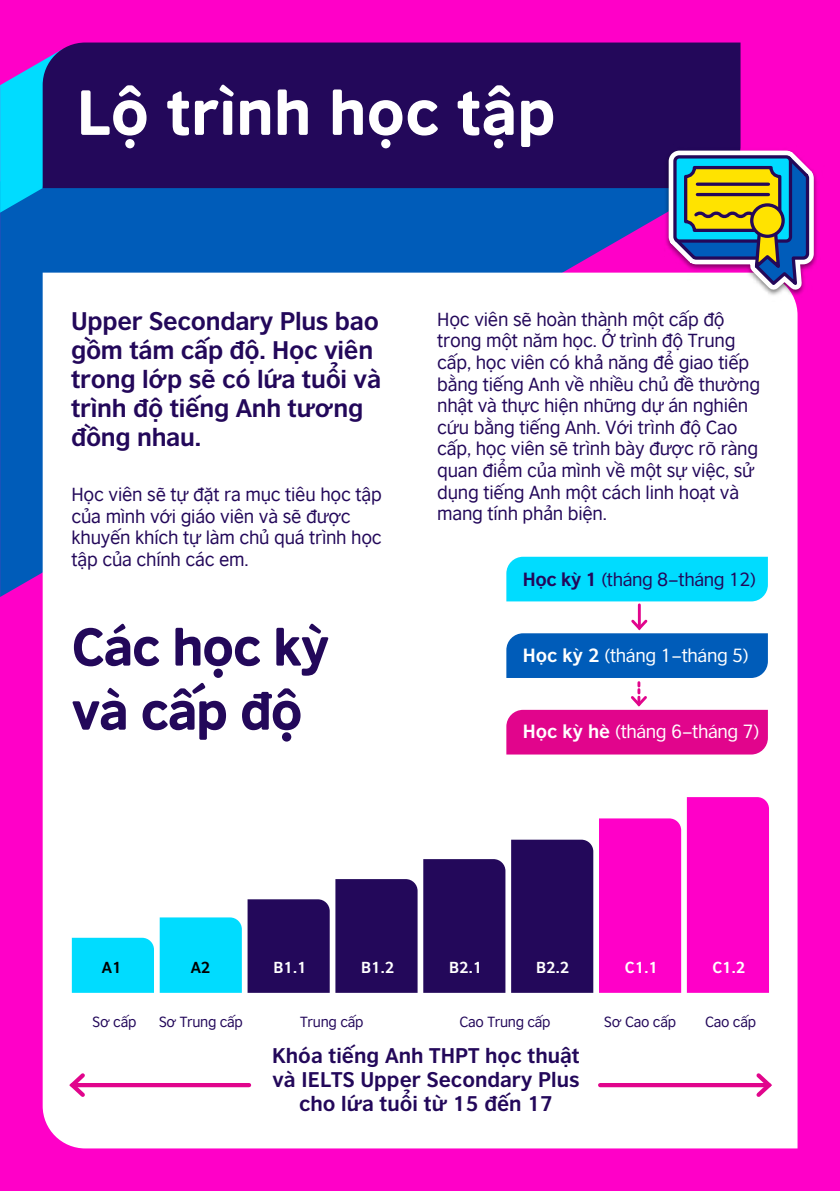
<style>
.page{position:relative;width:840px;height:1191px;background:#fff}
.page>*{position:absolute;margin:0;border:0;box-sizing:border-box;transform-origin:0 0}
.t1{font:60px "British Council Sans Headline";color:#fff}
.t2{font:50px/64px "British Council Sans Headline";letter-spacing:-.03em;color:#23085a}
.t3{font:700 24px/28.8px "British Council Sans";letter-spacing:-.01em;color:#23085a}
.t4{font:700 20px/24px "British Council Sans";color:#23085a;text-align:center}
.t5{font:18px/21.6px "British Council Sans";letter-spacing:-.015em;color:#23085a}
.t6{font:18px "British Council Sans VN";letter-spacing:-.02em;color:#fff}
.t7{font:18px "British Council Sans VN";letter-spacing:-.02em;color:#23085a}
.t8{font:700 15px "British Council Sans";color:#fff}
.t9{font:700 15px "British Council Sans";color:#000}
.t10{font:14px "British Council Sans";letter-spacing:-.02em;color:#23085a}
.s1{font-weight:700}
</style>
<div class="page">
<div style="left:0;top:0;width:839px;height:1191px;background:#ff00c8"></div>
<svg style="left:0;top:188px;width:652px;height:409px;fill:#005cb9"></svg>
<svg style="left:0;top:60px;width:63px;height:153px"></svg>
<div style="left:43px;top:43px;width:697px;height:145px;background:#23085a"></div>
<div style="left:43px;top:273px;width:754px;height:875px;background:#fff"></div>
<div style="left:506px;top:557px;width:261px;height:44px;background:#00dcff"></div>
<hr style="left:637px;top:605px;width:3px;height:23px;background:#e1058c">
<svg style="left:506px;top:617px;width:261px;height:137px"></svg>
<img style="left:652px;top:130px;width:145px;height:177px">
<svg style="left:662px;top:135px;width:155px;height:164px"></svg>
<div style="left:751px;top:205px;width:31px;height:31px;background:#ffe300;border-radius:50%"></div>
<div style="left:749px;top:203px;width:35px;height:35px;border:3px solid #240859;border-radius:50%"></div>
<hr style="left:599px;top:1083px;width:169px;height:4px;background:#e1058c">
<svg style="left:752px;top:1069px;width:22px;height:31px"></svg>
<hr style="left:72px;top:1083px;width:177px;height:4px;background:#e1058c">
<svg style="left:66px;top:1069px;width:23px;height:31px"></svg>
<div style="left:72px;top:937px;width:82px;height:55px;background:#00dcff"></div>
<svg style="left:160px;top:899px;width:169px;height:93px"></svg>
<div style="left:335px;top:879px;width:82px;height:113px;background:#23085a"></div>
<div style="left:423px;top:859px;width:82px;height:133px;background:#23085a"></div>
<svg style="left:511px;top:818px;width:169px;height:174px"></svg>
<svg style="left:686px;top:797px;width:82px;height:195px"></svg>
<div style="left:493px;top:139px;width:10px;height:9px;background:#fff;border-radius:50%"></div>
<div style="left:381px;top:139px;width:9px;height:9px;background:#fff;border-radius:50%"></div>
<div style="left:125px;top:139px;width:9px;height:9px;background:#fff;border-radius:50%"></div>
<svg style="left:192px;top:683px;width:13px;height:10px"></svg>
<svg style="left:213px;top:668px;width:10px;height:10px"></svg>
<div style="left:282px;top:732px;width:9px;height:9px;background:#23085a;border-radius:50%"></div>
<h1 class="t1" style="left:77px;top:66px;width:480px">Lô trình hoc tâp</h1>
<h3 class="t3" style="left:71px;top:304px;width:311px">Upper Secondary Plus bao gồm tám cấp độ. Học viên trong lớp sẽ có lứa tuổi và trình độ tiếng Anh tương đồng nhau.</h3>
<p class="t5" style="left:71px;top:482px;width:311px">Học viên sẽ tự đặt ra mục tiêu học tập của mình với giáo viên và sẽ được khuyến khích tự làm chủ quá trình học tập của chính các em.</p>
<h2 class="t2" style="left:71px;top:612px;width:259px">Các hoc kỳ và câp đô</h2>
<p class="t5" style="left:437px;top:307px;width:324px">Học viên sẽ hoàn thành một cấp độ trong một năm học. Ở trình độ Trung cấp, học viên có khả năng để giao tiếp bằng tiếng Anh về nhiều chủ đề thường nhật và thực hiện những dự án nghiên cứu bằng tiếng Anh. Với trình độ Cao cấp, học viên sẽ trình bày được rõ ràng quan điểm của mình về một sự việc, sử dụng tiếng Anh một cách linh hoạt và mang tính phản biện.</p>
<p class="t7" style="left:522px;top:566px;width:234px"><span class="s1">Học kỳ 1</span> (tháng 8-tháng 12)</p>
<p class="t6" style="left:522px;top:642px;width:227px"><span class="s1">Học kỳ 2</span> (tháng 1-tháng 5)</p>
<p class="t6" style="left:522px;top:719px;width:237px"><span class="s1">Học kỳ hè</span> (tháng 6-tháng 7)</p>
<p class="t9" style="left:102px;top:953px;width:21px">A1</p>
<p class="t9" style="left:191px;top:953px;width:21px">A2</p>
<p class="t8" style="left:273px;top:953px;width:35px">B1.1</p>
<p class="t8" style="left:361px;top:953px;width:35px">B1.2</p>
<p class="t8" style="left:449px;top:953px;width:35px">B2.1</p>
<p class="t8" style="left:535px;top:953px;width:35px">B2.2</p>
<p class="t8" style="left:624px;top:953px;width:35px">C1.1</p>
<p class="t8" style="left:712px;top:953px;width:35px">C1.2</p>
<p class="t10" style="left:93px;top:1010px;width:45px">Sơ cấp</p>
<p class="t10" style="left:159px;top:1010px;width:85px">Sơ Trung cấp</p>
<p class="t10" style="left:300px;top:1010px;width:65px">Trung cấp</p>
<p class="t10" style="left:459px;top:1010px;width:93px">Cao Trung cấp</p>
<p class="t10" style="left:604px;top:1010px;width:73px">Sơ Cao cấp</p>
<p class="t10" style="left:704px;top:1010px;width:53px">Cao cấp</p>
<p class="t4" style="left:272px;top:1041px;width:309px">Khóa tiếng Anh THPT học thuật và IELTS Upper Secondary Plus cho lứa tuổi từ 15 đến 17</p>
</div>
